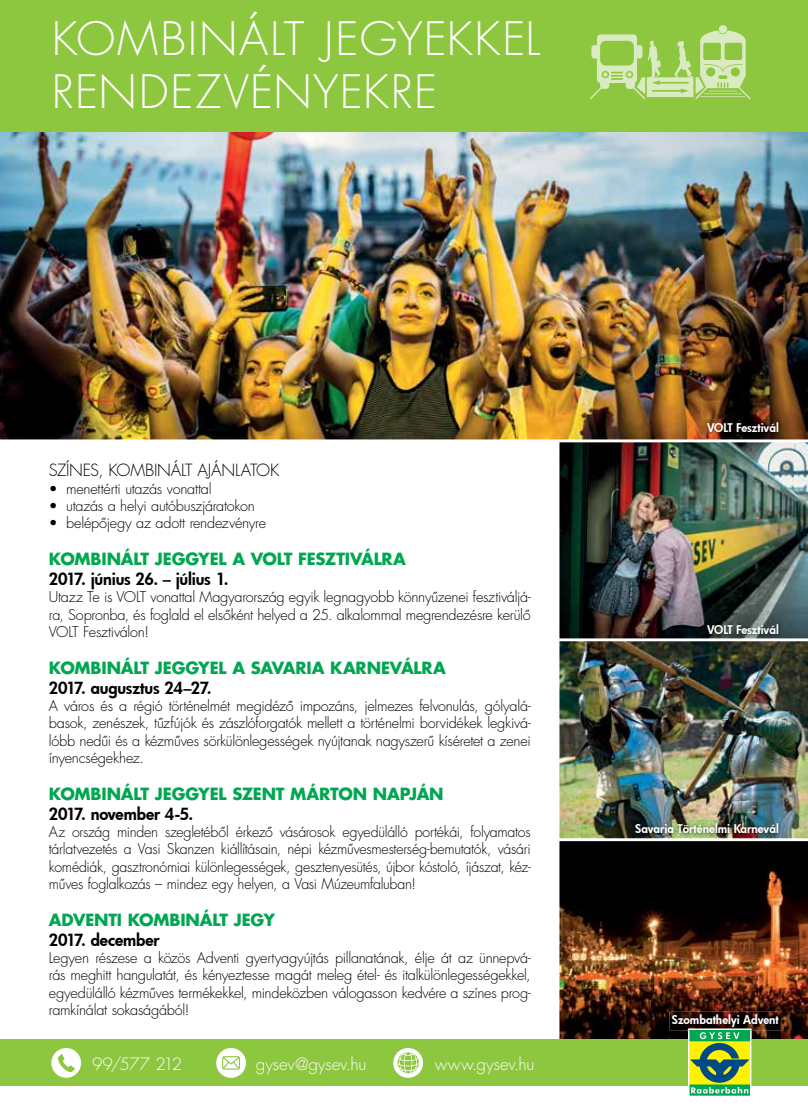
<style>
.page{position:relative;width:808px;height:1106px;background:#fff}
.page>*{position:absolute;margin:0;border:0;box-sizing:border-box;transform-origin:0 0}
.t1{font:300 44.85px/53.7px "Futura LT Pro";letter-spacing:.025em;color:#fff}
.t2{font:300 16.5px "Futura LT Pro";letter-spacing:-.01em;color:#fff}
.t3{font:700 16.35px "Futura LT Pro";letter-spacing:-.01em;color:#00a651}
.t4{font:800 16.35px "Futura";letter-spacing:-.015em;color:#000}
.t5{font:300 16.35px "Futura LT Pro";letter-spacing:-.015em;color:#000}
.t6{font:300 14.4px/17.4px "Futura LT Pro";letter-spacing:-.015em;color:#000;text-align:justify}
.t7{font:800 11.7px "Futura";color:#fff}
</style>
<div class="page">
<img style="left:559px;top:442px;width:249px;height:597px">
<hr style="left:558px;top:638px;width:250px;height:3px;background:#fff">
<hr style="left:558px;top:838px;width:250px;height:3px;background:#fff">
<img style="left:0;top:131px;width:808px;height:308px">
<div style="left:0;top:1039px;width:808px;height:47px;background:#8dc63f"></div>
<div style="left:51px;top:1048px;width:30px;height:29px;background:#fff;border-radius:50%"></div>
<svg style="left:58px;top:1054px;width:17px;height:18px"></svg>
<div style="left:216px;top:1048px;width:30px;height:29px;background:#fff;border-radius:50%"></div>
<svg style="left:222px;top:1056px;width:18px;height:13px"></svg>
<div style="left:393px;top:1048px;width:30px;height:29px;background:#fff;border-radius:50%"></div>
<svg style="left:397px;top:1052px;width:22px;height:21px"></svg>
<svg style="left:688px;top:1031px;width:63px;height:65px;background:#79b351"></svg>
<div style="left:0;top:0;width:808px;height:131px;background:#8dc63f"></div>
<img style="left:704px;top:621px;width:77px;height:16px">
<img style="left:633px;top:820px;width:148px;height:16px">
<img style="left:704px;top:420px;width:77px;height:15px">
<img style="left:669px;top:1011px;width:113px;height:19px">
<img style="left:688px;top:1028px;width:63px;height:3px">
<div style="left:719px;top:25px;width:8px;height:8px;background:#daebc1;border-radius:50%"></div>
<svg style="left:590px;top:31px;width:161px;height:68px"></svg>
<h1 class="t1" style="left:52px;top:12px;width:490px">KOMBINÁLT JEGYEKKEL<br>RENDEZVÉNYEKRE</h1>
<p class="t5" style="left:49px;top:460px;width:232px">SZÍNES, KOMBINÁLT AJÁNLATOK</p>
<p class="t6" style="left:49px;top:480px;width:164px">• menettérti utazás vonattal</p>
<p class="t6" style="left:49px;top:497px;width:207px">• utazás a helyi autóbuszjáratokon</p>
<p class="t6" style="left:49px;top:514px;width:219px">• belépőjegy az adott rendezvényre</p>
<p class="t3" style="left:49px;top:546px;width:359px">KOMBINÁLT JEGGYEL A VOLT FESZTIVÁLRA</p>
<p class="t4" style="left:49px;top:568px;width:181px">2017. június 26. – július 1.</p>
<p class="t6" style="left:49px;top:588px;width:483px">Utazz Te is VOLT vonattal Magyarország egyik legnagyobb könnyűzenei fesztiváljá&shy;ra, Sopronba, és foglald el elsőként helyed a 25. alkalommal megrendezésre kerülő VOLT Fesztiválon!</p>
<p class="t3" style="left:49px;top:655px;width:398px">KOMBINÁLT JEGGYEL A SAVARIA KARNEVÁLRA</p>
<p class="t4" style="left:49px;top:676px;width:164px">2017. augusztus 24–27.</p>
<p class="t6" style="left:49px;top:697px;width:483px">A város és a régió történelmét megidéző impozáns, jelmezes felvonulás, gólyalá&shy;basok, zenészek, tűzfújók és zászlóforgatók mellett a történelmi borvidékek legkivá&shy;lóbb nedűi és a kézműves sörkülönlegességek nyújtanak nagyszerű kíséretet a zenei ínyencségekhez.</p>
<p class="t3" style="left:49px;top:781px;width:396px">KOMBINÁLT JEGGYEL SZENT MÁRTON NAPJÁN</p>
<p class="t4" style="left:49px;top:802px;width:146px">2017. november 4-5.</p>
<p class="t6" style="left:49px;top:823px;width:483px">Az ország minden szegletéből érkező vásárosok egyedülálló portékái, folyamatos tárlatvezetés a Vasi Skanzen kiállításain, népi kézművesmesterség-bemutatók, vásári komédiák, gasztronómiai különlegességek, gesztenyesütés, újbor kóstoló, íjászat, kéz&shy;műves foglalkozás – mindez egy helyen, a Vasi Múzeumfaluban!</p>
<p class="t3" style="left:49px;top:907px;width:228px">ADVENTI KOMBINÁLT JEGY</p>
<p class="t4" style="left:49px;top:928px;width:112px">2017. december</p>
<p class="t6" style="left:49px;top:949px;width:483px">Legyen részese a közös Adventi gyertyagyújtás pillanatának, élje át az ünnepvá&shy;rás meghitt hangulatát, és kényeztesse magát meleg étel- és italkülönlegességekkel, egyedülálló kézműves termékekkel, mindeközben válogasson kedvére a színes prog&shy;ramkínálat sokaságából!</p>
<p class="t2" style="left:92px;top:1054px;width:92px">99/577 212</p>
<p class="t2" style="left:256px;top:1054px;width:112px">gysev@gysev.hu</p>
<p class="t2" style="left:435px;top:1054px;width:101px">www.gysev.hu</p>
<p class="t7" style="left:707px;top:420px;width:73px">VOLT Fesztivál</p>
<p class="t7" style="left:707px;top:621px;width:73px">VOLT Fesztivál</p>
<p class="t7" style="left:635px;top:820px;width:145px">Savaria Történelmi Karnevál</p>
<p class="t7" style="left:672px;top:1011px;width:108px">Szombathelyi Advent</p>
</div>
